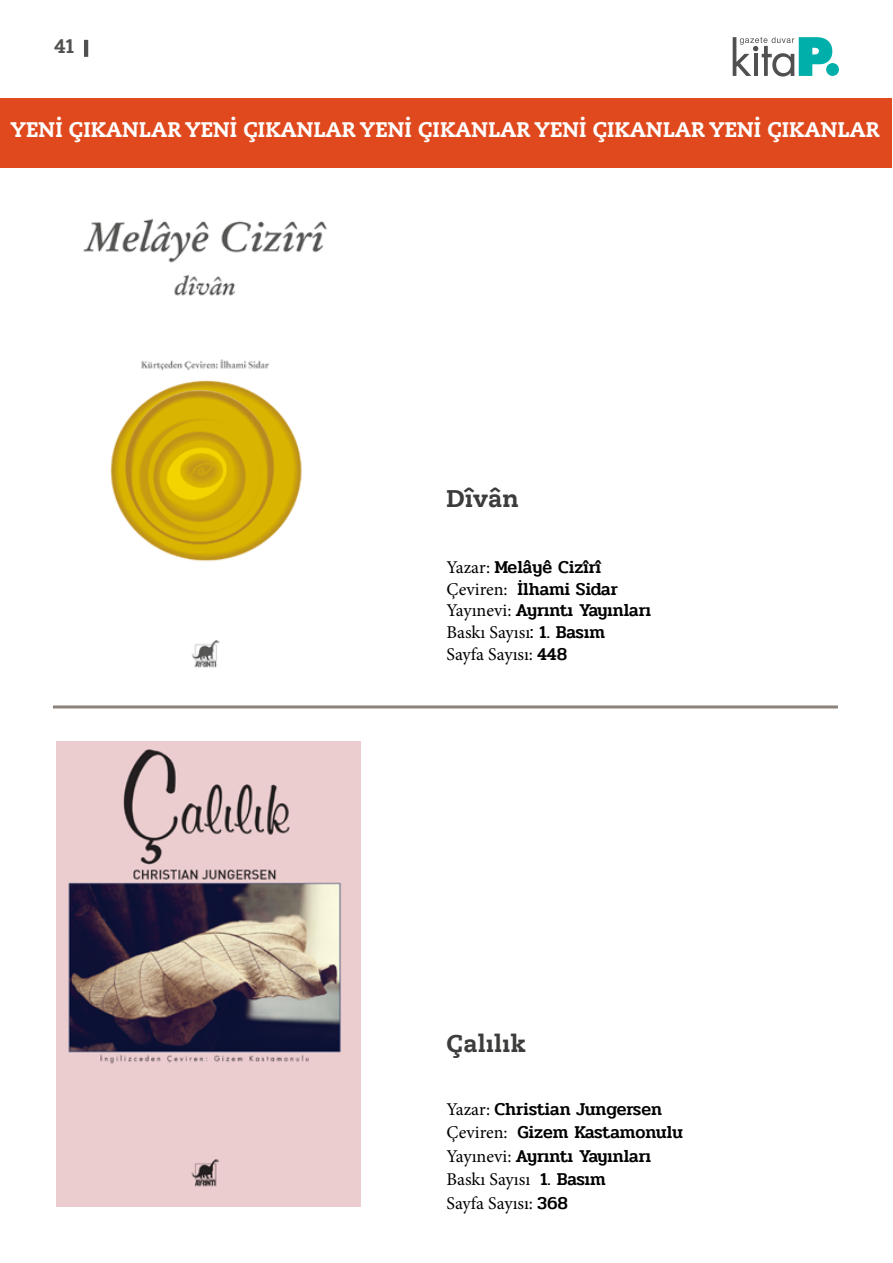
<style>
.page{position:relative;width:893px;height:1263px;background:#fff}
.page>*{position:absolute;margin:0;border:0;box-sizing:border-box;transform-origin:0 0}
.t1{font:700 24px "Caecilia LT Std Roman";letter-spacing:.02em;color:#3c3c3b}
.t2{font:700 21px "Caecilia LT Std Roman";color:#fff}
.t3{font:500 21px "Pridi";color:#515150}
.t4{font:500 18px/23.5px "Pridi";color:#000}
.t5{font:18px/23.5px "Minion Pro";color:#000}
.s1{font-family:"Minion Pro";font-weight:400}
.s2{font-family:"Pridi";font-weight:500}
</style>
<div class="page">
<svg style="left:733px;top:37px;width:99px;height:40px"></svg>
<div style="left:826px;top:63px;width:13px;height:13px;background:#00afaa;border-radius:50%"></div>
<hr style="left:84px;top:40px;width:4px;height:17px;background:#505050">
<hr style="left:53px;top:705px;width:785px;height:3px;background:#8b827a">
<img style="left:56px;top:742px;width:304px;height:464px">
<img style="left:83px;top:218px;width:244px;height:450px">
<div style="left:0;top:98px;width:892px;height:69px;background:#e0491d"></div>
<p class="t3" style="left:54px;top:31px;width:22px">41</p>
<p class="t2" style="left:11px;top:116px;width:870px">YENİ ÇIKANLAR YENİ ÇIKANLAR YENİ ÇIKANLAR YENİ ÇIKANLAR YENİ ÇIKANLAR</p>
<h1 class="t1" style="left:446px;top:483px;width:74px">Dîvân</h1>
<p class="t4" style="left:446px;top:557px;width:206px;line-height:21.6px"><span class="s1">Yazar:</span> Melâyê Cizîrî<br><span class="s1">Çeviren:</span> İlhami Sidar<br><span class="s1">Yayınevi:</span> Ayrıntı Yayınları</p>
<p class="t5" style="left:446px;top:621px;width:160px;line-height:21.6px">Baskı Sayısı<span class="s2">: 1. Basım<br></span>Sayfa Sayısı: <span class="s2">448</span></p>
<h1 class="t1" style="left:446px;top:1028px;width:81px">Çalılık</h1>
<p class="t4" style="left:446px;top:1097px;width:238px"><span class="s1">Yazar:</span> Christian Jungersen<br><span class="s1">Çeviren:</span> Gizem Kastamonulu<br><span class="s1">Yayınevi:</span> Ayrıntı Yayınları</p>
<p class="t5" style="left:446px;top:1168px;width:161px">Baskı Sayısı <span class="s2">1. Basım<br></span>Sayfa Sayısı: <span class="s2">368</span></p>
</div>
